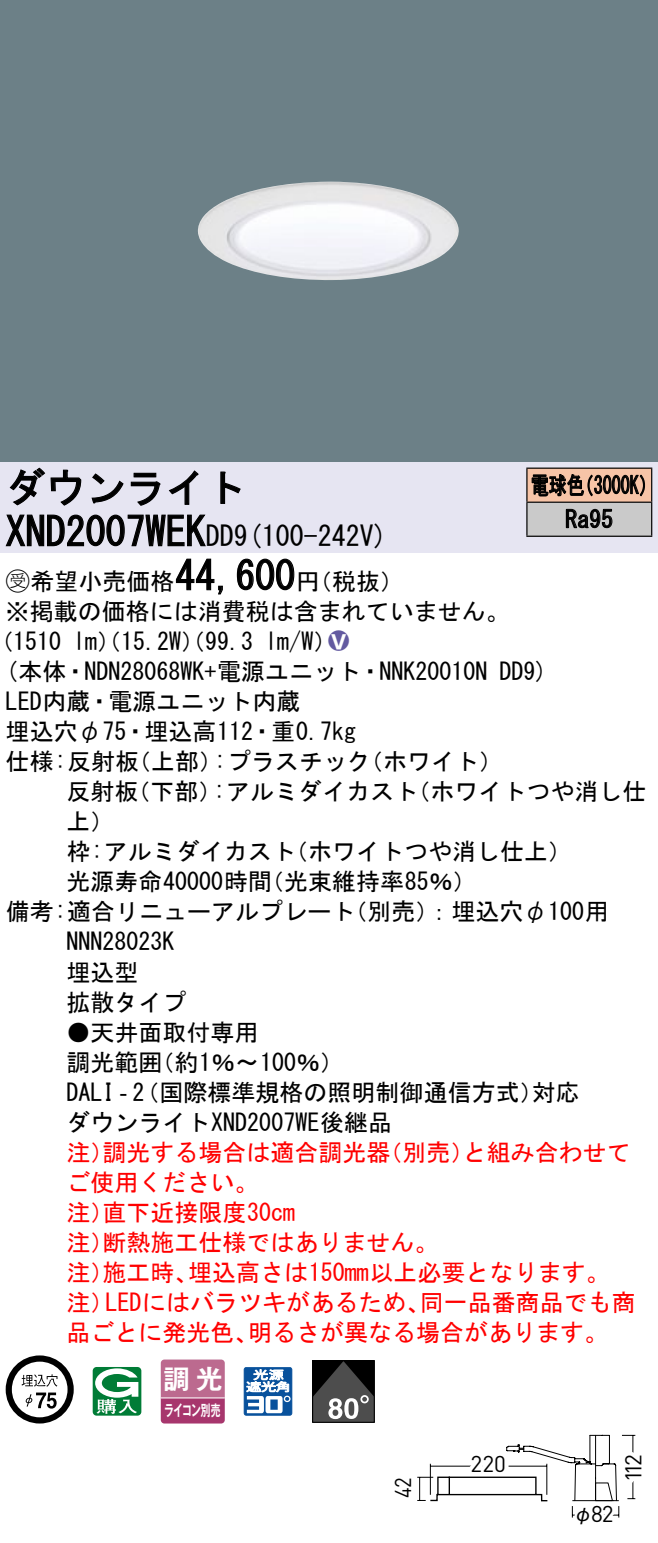
<style>
.page{position:relative;width:658px;height:1543px;background:#fff}
.page>*{position:absolute;margin:0;border:0;box-sizing:border-box;transform-origin:0 0}
.t1{font:40px "MS Gothic";color:#000}
.t2{font:28px "MS Gothic";color:#000}
.t3{font:26.4px "Gothic MB101 Pro De Bold 90 pv RKSJ H";color:#fff}
.t4{font:24px/30px "MS Gothic";color:#000}
.t5{font:24px/30px "MS Gothic";color:#f00}
.t6{font:24px/34px "MS Gothic";color:#000;scale:.75 1}
.t7{font:24px "Ford Classification 1";color:#635aa0}
.t8{font:22.8px "DINOT";letter-spacing:-.055em;color:#000}
.t9{font:22.8px "DINOT";letter-spacing:-.055em;color:#000;scale:.9 1}
.t10{font:20px "Gothic BBB Pro Medium 90 pv RKSJ H";color:#000}
.t11{font:15.2px "Gothic MB101 Pro De Bold 90 pv RKSJ H";letter-spacing:-.05em;color:#fff;scale:.65 1}
.s1{font-size:28px}
.s2{font-family:"Ford Classification 1"}
.s3{color:#fff}
</style>
<div class="page">
<div style="left:0;top:0;width:658px;height:462px;background:#6c8087"></div>
<img style="left:198px;top:182px;width:261px;height:98px">
<div style="left:0;top:462px;width:658px;height:90px;background:#e6e5f2"></div>
<svg style="left:9px;top:467px;width:73px;height:39px"></svg>
<svg style="left:91px;top:473px;width:33px;height:30px"></svg>
<svg style="left:130px;top:472px;width:30px;height:34px"></svg>
<svg style="left:168px;top:470px;width:30px;height:35px"></svg>
<svg style="left:220px;top:471px;width:21px;height:33px"></svg>
<svg style="left:5px;top:514px;width:201px;height:33px"></svg>
<svg style="left:175px;top:558px;width:48px;height:37px"></svg>
<svg style="left:236px;top:558px;width:59px;height:32px"></svg>
<svg style="left:6px;top:1355px;width:68px;height:68px"></svg>
<svg style="left:93px;top:1367px;width:48px;height:48px"></svg>
<svg style="left:160px;top:1359px;width:65px;height:64px;background:#b65a85"></svg>
<hr style="left:161px;top:1396px;width:64px;height:2px;background:#fff">
<svg style="left:244px;top:1367px;width:48px;height:48px"></svg>
<div style="left:312px;top:1359px;width:62px;height:63px;border:1px solid #000"></div>
<svg style="left:312px;top:1360px;width:62px;height:61px;background:#464646"></svg>
<div style="left:527px;top:468px;width:124px;height:34px;background:#f7c4a7"></div>
<div style="left:527px;top:502px;width:124px;height:34px;background:#cacaca"></div>
<hr style="left:526px;top:467px;width:126px;height:2px;background:#000">
<hr style="left:526px;top:468px;width:1px;height:33px;background:#000">
<hr style="left:651px;top:468px;width:1px;height:33px;background:#000">
<hr style="left:526px;top:501px;width:126px;height:2px;background:#000">
<hr style="left:526px;top:502px;width:1px;height:33px;background:#000">
<hr style="left:651px;top:502px;width:1px;height:33px;background:#000">
<hr style="left:526px;top:535px;width:126px;height:2px;background:#000">
<svg style="left:531px;top:474px;width:114px;height:23px"></svg>
<svg style="left:565px;top:508px;width:47px;height:20px"></svg>
<svg style="left:417px;top:1434px;width:219px;height:84px"></svg>
<div style="left:492px;top:1451px;width:16px;height:24px;border:8px solid #fff;border-radius:4px"></div>
<div style="left:493px;top:1452px;width:14px;height:22px;border:8px solid #fff;border-radius:3px"></div>
<h1 class="t1" style="left:6px;top:467px;width:242px">ダウンライト</h1>
<p class="t2" style="left:234px;top:522px;width:155px">(9 100-242 (V</p>
<h1 class="t1" style="left:6px;top:511px;width:230px">XND2007WEK<span class="s1">DD</span></h1>
<h1 class="t1" style="left:175px;top:555px;width:121px">44,600</h1>
<p class="t4" style="left:6px;top:566px;width:505px"><span class="s2">B</span>希望小売価格<br>※掲載の価格には消費税は含まれていません。</p>
<p class="t7" style="left:328px;top:629px;width:22px">2<span class="s3">8</span></p>
<p class="t4" style="left:296px;top:566px;width:109px">（円税抜(</p>
<p class="t4" style="left:265px;top:626px;width:73px">l m (W/</p>
<p class="t4" style="left:-11px;top:626px;width:74px">（1510</p>
<p class="t4" style="left:73px;top:626px;width:182px">lm）（15.2 ）（W 99.3</p>
<p class="t6" style="left:565px;top:468px;width:65px;text-indent:-34px">電球色<br>Ra95</p>
<p class="t6" style="left:575px;top:468px;width:109px">（3000 (K</p>
<p class="t4" style="left:6px;top:656px;width:483px">(本体・NDN28068WK+電源ユニット・NNK20010N</p>
<p class="t4" style="left:6px;top:686px;width:296px">LED内蔵・電源ユニット内蔵</p>
<p class="t4" style="left:6px;top:716px;width:352px">埋込穴φ75・埋込高112・重0.7kg</p>
<p class="t4" style="left:359px;top:746px;width:145px">（ホワイト(</p>
<p class="t4" style="left:214px;top:746px;width:158px">:プラスチック</p>
<p class="t4" style="left:6px;top:746px;width:135px">仕様:反射板</p>
<p class="t4" style="left:127px;top:746px;width:97px">（上部）</p>
<p class="t4" style="left:499px;top:656px;width:50px">DD (9</p>
<p class="t4" style="left:66px;top:776px;width:73px">反射板上(</p>
<p class="t4" style="left:126px;top:776px;width:97px">（下部）</p>
<p class="t4" style="left:213px;top:776px;width:206px">:アルミダイカスト</p>
<p class="t4" style="left:406px;top:776px;width:241px">（ホワイトつや消し仕</p>
<p class="t4" style="left:260px;top:836px;width:218px;text-indent:-193px">枠:アルミダイカスト<br>（光束維持率85％(</p>
<p class="t4" style="left:284px;top:836px;width:290px">（ホワイトつや消し仕上(</p>
<p class="t4" style="left:66px;top:866px;width:207px">光源寿命40000時間</p>
<p class="t4" style="left:66px;top:896px;width:290px;text-indent:-61px">備考:適合リニューアルプレート<br>NNN28023K<br>埋込型<br>拡散タイプ</p>
<p class="t4" style="left:150px;top:1016px;width:195px;text-indent:-84px">●天井面取付専用<br>（約1％〜100％(</p>
<p class="t4" style="left:343px;top:896px;width:267px">（別売：）埋込穴φ100用</p>
<p class="t4" style="left:66px;top:1046px;width:98px">調光範囲</p>
<p class="t4" style="left:66px;top:1076px;width:479px">DALI‐（2 国際標準規格の照明制御通信方式）ダウンライトXND2007WE後継品</p>
<p class="t5" style="left:462px;top:1136px;width:169px">と組み合わせて</p>
<p class="t4" style="left:531px;top:1076px;width:49px">対応</p>
<p class="t5" style="left:102px;top:1136px;width:289px">調光する場合は適合調光器</p>
<p class="t5" style="left:378px;top:1136px;width:97px">（別売）</p>
<p class="t5" style="left:66px;top:1136px;width:49px">注）</p>
<p class="t5" style="left:66px;top:1166px;width:193px">ご使用ください。</p>
<p class="t5" style="left:102px;top:1196px;width:194px">直下近接限度30cm</p>
<p class="t5" style="left:102px;top:1196px;width:337px;text-indent:-36px">注）<br>断熱施工仕様ではありません。</p>
<p class="t5" style="left:66px;top:1226px;width:49px">注）</p>
<p class="t5" style="left:188px;top:1256px;width:423px">埋込高さは150mm以上必要となります。</p>
<p class="t5" style="left:102px;top:1256px;width:97px">施工時、</p>
<p class="t5" style="left:66px;top:1256px;width:49px">注）</p>
<p class="t5" style="left:66px;top:1286px;width:49px">注）</p>
<p class="t5" style="left:105px;top:1286px;width:326px">LEDにはバラツキがあるため、</p>
<p class="t5" style="left:420px;top:1286px;width:217px">同一品番商品でも商</p>
<p class="t5" style="left:66px;top:1316px;width:193px">品ごとに発光色、</p>
<p class="t5" style="left:248px;top:1316px;width:362px">明るさが異なる場合があります。</p>
<p class="t3" style="left:164px;top:1356px;width:60px">調光</p>
<p class="t11" style="left:164px;top:1397px;width:88px">ライコン別売</p>
<p class="t9" style="left:387px;top:1497px;width:24px;rotate:-90deg">42</p>
<p class="t8" style="left:470px;top:1447px;width:37px">220</p>
<p class="t8" style="left:591px;top:1497px;width:24px">82</p>
<p class="t10" style="left:573px;top:1497px;width:21px">φ</p>
<p class="t8" style="left:617px;top:1482px;width:30px;rotate:-90deg">112</p>
</div>
